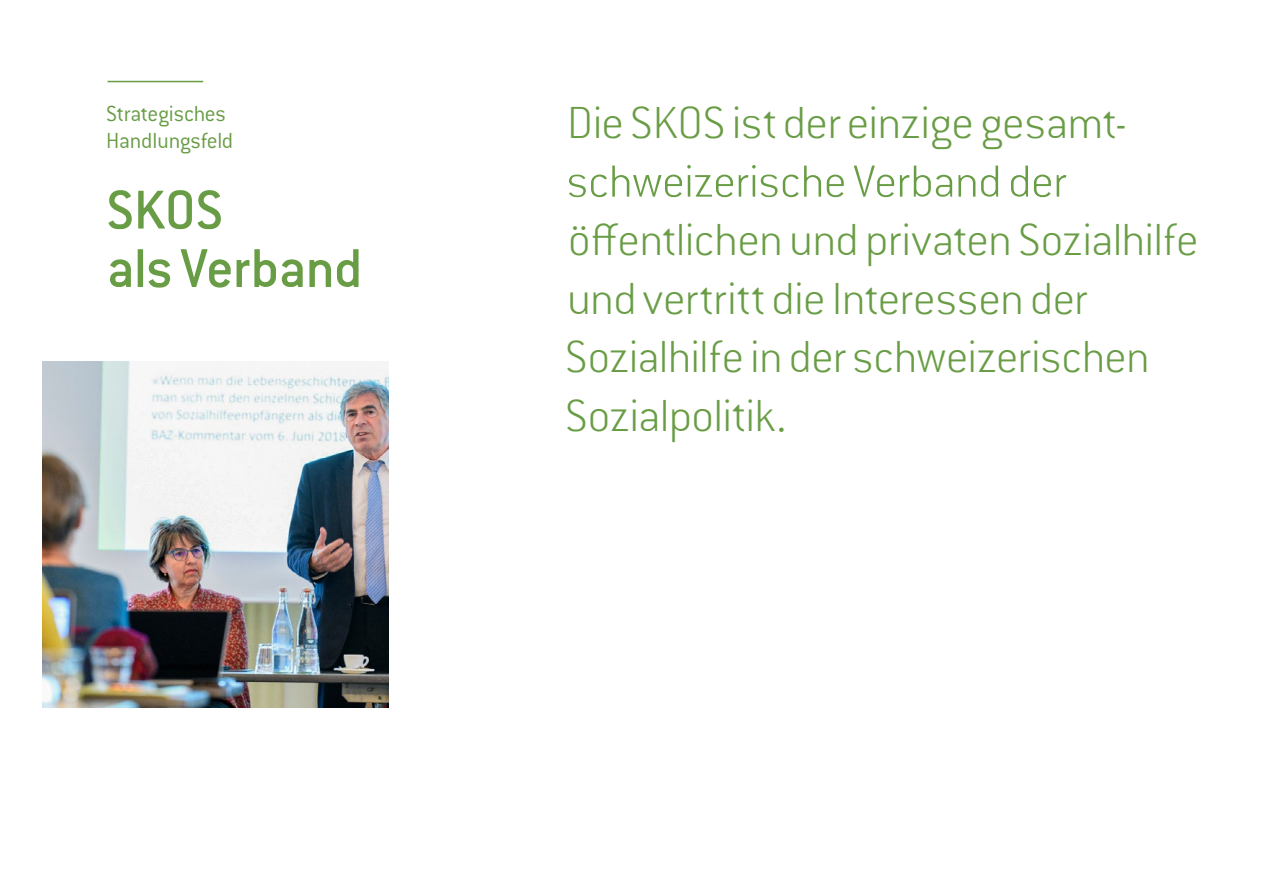
<style>
.page{position:relative;width:1263px;height:893px;background:#fff}
.page>*{position:absolute;margin:0;border:0;box-sizing:border-box;transform-origin:0 0}
.t1{font:500 60px/58.5px "Conduit ITC Std";letter-spacing:-.015em;color:#699d45}
.t2{font:200 49.5px/58.5px "Conduit ITC Std";letter-spacing:-.01em;color:#699d45}
.t3{font:300 24px/27px "Conduit ITC Std";letter-spacing:-.015em;color:#699d45}
</style>
<div class="page">
<hr style="left:108px;top:81px;width:95px;height:1px;background:#699d45">
<img style="left:43px;top:361px;width:345px;height:346px">
<p class="t3" style="left:106px;top:100px;width:128px">Strategisches<br>Handlungsfeld</p>
<p class="t1" style="left:106px;top:179px;width:258px">SKOS<br>als Verband</p>
<p class="t2" style="left:565px;top:92px;width:635px">Die SKOS ist der einzige gesamt&shy;schweizerische Verband der öffentlichen und privaten Sozialhilfe und vertritt die Interessen der<br>Sozialhilfe in der schweizerischen<br>Sozialpolitik.</p>
</div>
